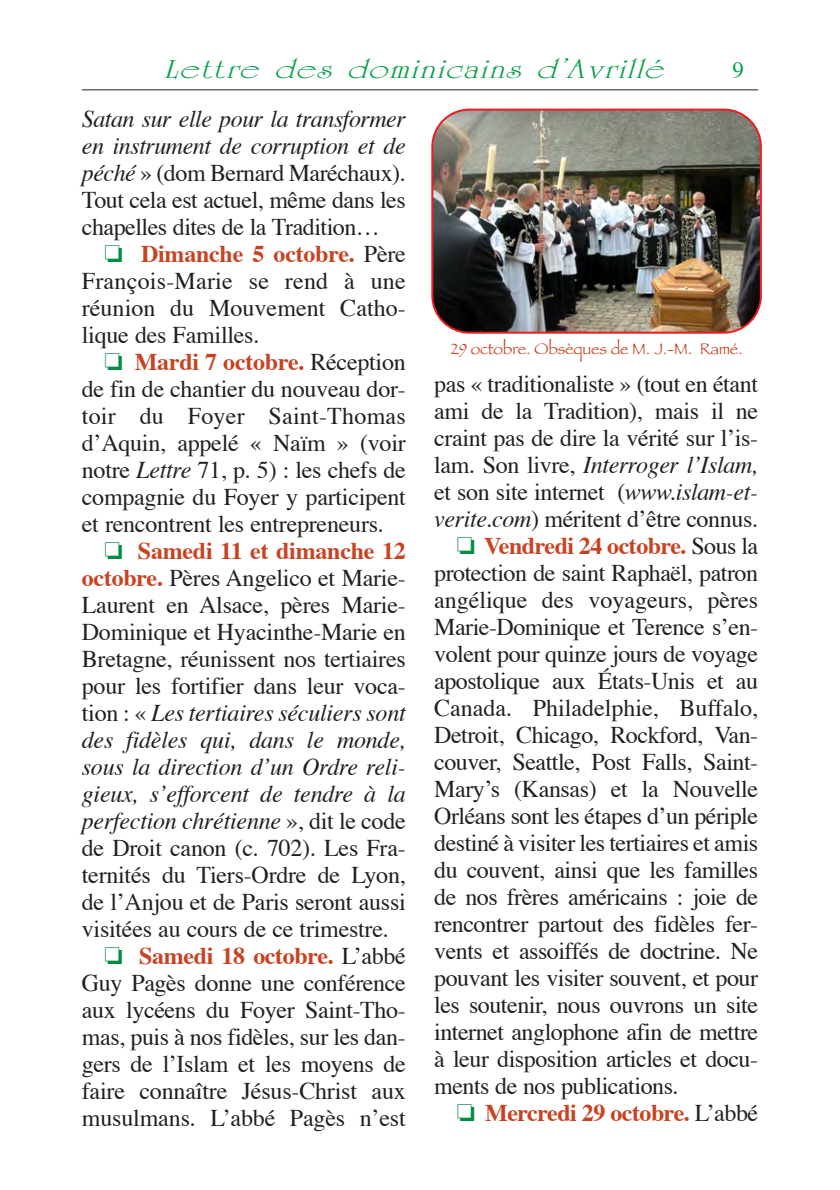
<style>
.page{position:relative;width:840px;height:1190px;background:#fff}
.page>*{position:absolute;margin:0;border:0;box-sizing:border-box;transform-origin:0 0}
.t1{font:italic 28px "University Roman";letter-spacing:.045em;color:#07a047;scale:1.4 1}
.t2{font:24px/27px "Times";letter-spacing:-.015em;color:#231f20;text-align:justify}
.t3{font:italic 24px "Times";letter-spacing:-.01em;color:#231f20}
.t4{font:700 24px "Times";letter-spacing:-.015em;color:#c84322}
.t5{font:24px "Times";letter-spacing:.01em;color:#231f20}
.t6{font:23px "Times";color:#07a047}
.t7{font:16px "Papyrus";letter-spacing:-.015em;color:#c84322}
.s1{font-style:italic}
.s2{color:#008c43}
.s3{font-weight:700;color:#c84322}
.s4{font-weight:400;color:#231f20}
.s5{font-style:normal}
</style>
<div class="page">
<hr style="left:82px;top:89px;width:676px;height:1px;background:#231f20">
<img style="left:431px;top:109px;width:331px;height:225px">
<p class="t1" style="left:164px;top:58px;width:364px">Lettre des dominicains d ’Avrillé</p>
<p class="t6" style="left:732px;top:61px;width:13px">9</p>
<p class="t2" style="left:82px;top:107px;width:325px"><span class="s1">Satan sur elle pour la transformer en instrument de corruption et de péché</span> » (dom Bernard Maréchaux).<br>Tout cela est actuel, même dans les chapelles dites de la Tradition…</p>
<p class="t2" style="left:82px;top:242px;width:326px;text-indent:23px"><span class="s2">❏</span> <span class="s3">Dimanche 5 octobre.</span> Père François-Marie se rend à une réunion du Mouvement Catho&shy;lique des Familles.</p>
<p class="t4" style="left:105px;top:352px;width:303px"><span class="s2">❏</span> Mardi 7 octobre. <span class="s4">Réception</span></p>
<p class="t2" style="left:82px;top:377px;width:326px">de fin de chantier du nouveau dor-</p>
<p class="t5" style="left:82px;top:406px;width:325px">toir du Foyer Saint-Thomas</p>
<p class="t2" style="left:82px;top:431px;width:326px">d’Aquin, appelé « Naïm » (voir</p>
<p class="t2" style="left:82px;top:458px;width:326px">notre <span class="s1">Lettre</span> 71, p. 5) : les chefs de</p>
<p class="t2" style="left:82px;top:485px;width:326px">compagnie du Foyer y participent</p>
<p class="t2" style="left:82px;top:512px;width:304px">et rencontrent les entrepreneurs.</p>
<p class="t4" style="left:105px;top:541px;width:303px"><span class="s2">❏</span> Samedi 11 et dimanche 12</p>
<p class="t2" style="left:82px;top:566px;width:325px"><span class="s3">octobre.</span> Pères Angelico et Marie-</p>
<p class="t2" style="left:82px;top:593px;width:325px">Laurent en Alsace, pères Marie-</p>
<p class="t2" style="left:82px;top:620px;width:325px">Dominique et Hyacinthe-Marie en</p>
<p class="t2" style="left:82px;top:647px;width:325px">Bretagne, réunissent nos tertiaires</p>
<p class="t2" style="left:82px;top:674px;width:325px">pour les fortifier dans leur voca-</p>
<p class="t3" style="left:82px;top:703px;width:325px"><span class="s5">tion : «</span> Les tertiaires séculiers sont</p>
<p class="t3" style="left:82px;top:730px;width:325px">des fidèles qui, dans le monde,</p>
<p class="t3" style="left:82px;top:757px;width:325px">sous la direction d’un Ordre reli-</p>
<p class="t3" style="left:82px;top:784px;width:325px">gieux, s’efforcent de tendre à la</p>
<p class="t3" style="left:82px;top:811px;width:325px">perfection chrétienne <span class="s5">», dit le code</span></p>
<p class="t2" style="left:82px;top:836px;width:325px">de Droit canon (c. 702). Les Fra-</p>
<p class="t2" style="left:82px;top:863px;width:325px">ternités du Tiers-Ordre de Lyon,</p>
<p class="t2" style="left:82px;top:890px;width:325px">de l’Anjou et de Paris seront aussi</p>
<p class="t2" style="left:82px;top:917px;width:308px">visitées au cours de ce trimestre.</p>
<p class="t4" style="left:105px;top:946px;width:303px"><span class="s2">❏</span> Samedi 18 octobre. <span class="s4">L’abbé</span></p>
<p class="t2" style="left:82px;top:971px;width:326px">Guy Pagès donne une conférence</p>
<p class="t2" style="left:82px;top:998px;width:326px">aux lycéens du Foyer Saint-Tho-</p>
<p class="t2" style="left:82px;top:1025px;width:325px">mas, puis à nos fidèles, sur les dan-</p>
<p class="t2" style="left:82px;top:1052px;width:325px">gers de l’Islam et les moyens de</p>
<p class="t2" style="left:82px;top:1079px;width:326px">faire connaître Jésus-Christ aux</p>
<p class="t2" style="left:82px;top:1106px;width:326px">musulmans. L’abbé Pagès n’est</p>
<p class="t7" style="left:451px;top:339px;width:293px">29 octobre. Obsèques de M. J.-M. Ramé.</p>
<p class="t2" style="left:434px;top:373px;width:326px">pas « traditionaliste » (tout en étant</p>
<p class="t2" style="left:434px;top:400px;width:326px">ami de la Tradition), mais il ne</p>
<p class="t2" style="left:434px;top:427px;width:326px">craint pas de dire la vérité sur l’is-</p>
<p class="t3" style="left:434px;top:455px;width:325px"><span class="s5">lam. Son livre,</span> Interroger l’Islam,</p>
<p class="t2" style="left:434px;top:481px;width:325px">et son site internet (<span class="s1">www.islam-et-</span></p>
<p class="t2" style="left:434px;top:508px;width:325px"><span class="s1">verite.com</span>) méritent d’être connus.</p>
<p class="t4" style="left:457px;top:536px;width:303px"><span class="s2">❏</span> Vendredi 24 octobre. <span class="s4">Sous la</span></p>
<p class="t2" style="left:434px;top:562px;width:325px">protection de saint Raphaël, patron</p>
<p class="t2" style="left:434px;top:589px;width:326px">angélique des voyageurs, pères</p>
<p class="t2" style="left:434px;top:616px;width:325px">Marie-Dominique et Terence s’en-</p>
<p class="t2" style="left:434px;top:643px;width:325px">volent pour quinze jours de voyage</p>
<p class="t2" style="left:434px;top:670px;width:325px">apostolique aux États-Unis et au</p>
<p class="t2" style="left:434px;top:697px;width:326px">Canada. Philadelphie, Buffalo,</p>
<p class="t2" style="left:434px;top:724px;width:326px">Detroit, Chicago, Rockford, Van-</p>
<p class="t2" style="left:434px;top:751px;width:326px">couver, Seattle, Post Falls, Saint-</p>
<p class="t2" style="left:434px;top:778px;width:325px">Mary’s (Kansas) et la Nouvelle</p>
<p class="t2" style="left:434px;top:805px;width:325px">Orléans sont les étapes d’un périple</p>
<p class="t2" style="left:434px;top:832px;width:326px">destiné à visiter les tertiaires et amis</p>
<p class="t2" style="left:434px;top:859px;width:325px">du couvent, ainsi que les familles</p>
<p class="t2" style="left:434px;top:886px;width:325px">de nos frères américains : joie de</p>
<p class="t2" style="left:434px;top:913px;width:326px">rencontrer partout des fidèles fer-</p>
<p class="t2" style="left:434px;top:940px;width:325px">vents et assoiffés de doctrine. Ne</p>
<p class="t2" style="left:434px;top:967px;width:325px">pouvant les visiter souvent, et pour</p>
<p class="t2" style="left:434px;top:994px;width:325px">les soutenir, nous ouvrons un site</p>
<p class="t2" style="left:434px;top:1021px;width:325px">internet anglophone afin de mettre</p>
<p class="t2" style="left:434px;top:1048px;width:325px">à leur disposition articles et docu-</p>
<p class="t2" style="left:434px;top:1075px;width:246px">ments de nos publications.</p>
<p class="t4" style="left:457px;top:1103px;width:303px"><span class="s2">❏</span> Mercredi 29 octobre. <span class="s4">L’abbé</span></p>
</div>
